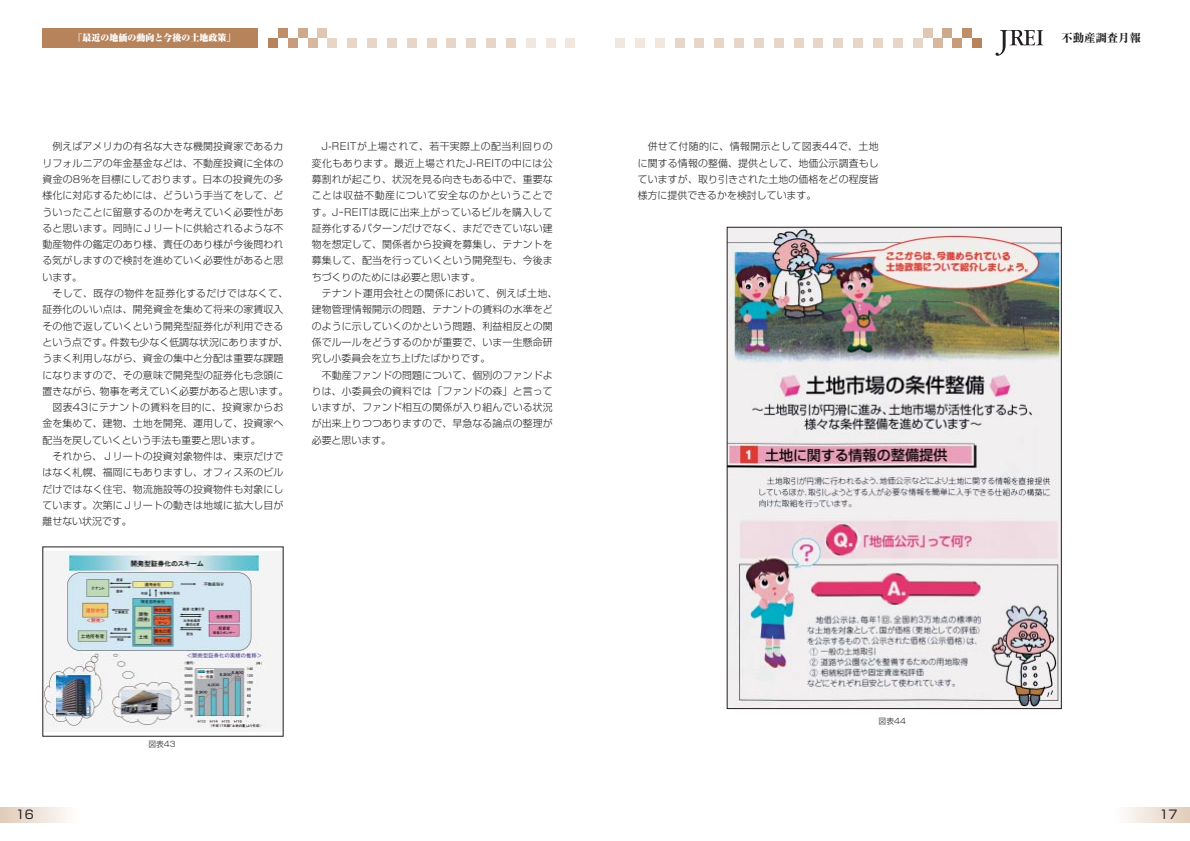
<style>
.page{position:relative;width:1190px;height:841px;background:#fff}
.page>*{position:absolute;margin:0;border:0;box-sizing:border-box;transform-origin:0 0}
.t1{font:12px "Shin Go";color:#231f20}
.t2{font:800 11.3px "Ryumin";color:#231f20}
.t3{font:300 9.9px/16.3px "Shin Go";letter-spacing:.015em;color:#231f20;text-align:justify}
.t4{font:300 9.9px "Shin Go";letter-spacing:.035em;color:#231f20}
.t5{font:900 9px "Ryumin";color:#fff}
.t6{font:300 7.8px "Shin Go";color:#231f20}
</style>
<div class="page">
<svg style="left:0;top:808px;width:67px;height:14px"></svg>
<svg style="left:1125px;top:808px;width:65px;height:14px"></svg>
<img style="left:45px;top:551px;width:236px;height:181px">
<img style="left:729px;top:229px;width:331px;height:478px">
<div style="left:727px;top:227px;width:335px;height:482px;border:1px solid #231f20"></div>
<div style="left:43px;top:28px;width:215px;height:20px;background:#b7835b"></div>
<div style="left:347px;top:38px;width:10px;height:10px;background:#e7d6c8"></div>
<svg style="left:996px;top:30px;width:47px;height:26px"></svg>
<div style="left:268px;top:38px;width:10px;height:10px;background:#b7835b"></div>
<div style="left:278px;top:28px;width:10px;height:10px;background:#be8f6a"></div>
<div style="left:288px;top:38px;width:10px;height:10px;background:#c69c7a"></div>
<div style="left:298px;top:28px;width:10px;height:10px;background:#cdaa8b"></div>
<div style="left:308px;top:38px;width:9px;height:10px;background:#d7b89f"></div>
<div style="left:317px;top:28px;width:10px;height:10px;background:#dfc7b3"></div>
<div style="left:327px;top:38px;width:10px;height:10px;background:#e7d6c8"></div>
<div style="left:893px;top:38px;width:10px;height:10px;background:#e7d6c8"></div>
<div style="left:913px;top:38px;width:10px;height:10px;background:#e7d6c8"></div>
<div style="left:923px;top:28px;width:10px;height:10px;background:#dfc7b3"></div>
<div style="left:933px;top:38px;width:10px;height:10px;background:#d7b89f"></div>
<div style="left:943px;top:28px;width:9px;height:10px;background:#cdaa8b"></div>
<div style="left:952px;top:38px;width:10px;height:10px;background:#c69c7a"></div>
<div style="left:962px;top:28px;width:10px;height:10px;background:#be8f6a"></div>
<div style="left:972px;top:38px;width:10px;height:10px;background:#b7835b"></div>
<div style="left:367px;top:38px;width:10px;height:10px;background:#e7d6c8"></div>
<div style="left:387px;top:38px;width:10px;height:10px;background:#e7d6c8"></div>
<div style="left:407px;top:38px;width:10px;height:10px;background:#e7d6c8"></div>
<div style="left:427px;top:38px;width:10px;height:10px;background:#e7d6c8"></div>
<div style="left:446px;top:38px;width:10px;height:10px;background:#e7d6c8"></div>
<div style="left:466px;top:38px;width:10px;height:10px;background:#e7d6c8"></div>
<div style="left:486px;top:38px;width:10px;height:10px;background:#e7d6c8"></div>
<div style="left:506px;top:38px;width:10px;height:10px;background:#e7d6c8"></div>
<div style="left:526px;top:38px;width:10px;height:10px;background:#f1e7df"></div>
<div style="left:546px;top:38px;width:10px;height:10px;background:#f1e7df"></div>
<div style="left:566px;top:38px;width:9px;height:10px;background:#f1e7df"></div>
<div style="left:873px;top:38px;width:10px;height:10px;background:#e7d6c8"></div>
<div style="left:853px;top:38px;width:10px;height:10px;background:#e7d6c8"></div>
<div style="left:833px;top:38px;width:10px;height:10px;background:#e7d6c8"></div>
<div style="left:814px;top:38px;width:9px;height:10px;background:#e7d6c8"></div>
<div style="left:794px;top:38px;width:10px;height:10px;background:#e7d6c8"></div>
<div style="left:774px;top:38px;width:10px;height:10px;background:#e7d6c8"></div>
<div style="left:754px;top:38px;width:10px;height:10px;background:#e7d6c8"></div>
<div style="left:734px;top:38px;width:10px;height:10px;background:#e7d6c8"></div>
<div style="left:714px;top:38px;width:10px;height:10px;background:#e7d6c8"></div>
<div style="left:694px;top:38px;width:10px;height:10px;background:#e7d6c8"></div>
<div style="left:675px;top:38px;width:10px;height:10px;background:#e7d6c8"></div>
<div style="left:655px;top:38px;width:10px;height:10px;background:#f1e7df"></div>
<div style="left:635px;top:38px;width:10px;height:10px;background:#f1e7df"></div>
<div style="left:615px;top:38px;width:10px;height:10px;background:#f1e7df"></div>
<p class="t5" style="left:73px;top:35px;width:163px">「最近の地価の動向と今後の土地政策」</p>
<p class="t2" style="left:1062px;top:34px;width:81px">不動産調査月報</p>
<p class="t3" style="left:43px;top:140px;width:242px;text-indent:10px">例えばアメリカの有名な大きな機関投資家であるカリフォルニアの年金基金などは、不動産投資に全体の資金の8％を目標にしております。日本の投資先の多様化に対応するためには、どういう手当てをして、どういったことに留意するのかを考えていく必要性があると思います。同時にＪリートに供給されるような不動産物件の鑑定のあり様、責任のあり様が今後問われる気がしますので検討を進めていく必要性があると思います。</p>
<p class="t4" style="left:52px;top:290px;width:237px">そして、既存の物件を証券化するだけではなくて、</p>
<p class="t3" style="left:43px;top:303px;width:242px">証券化のいい点は、開発資金を集めて将来の家賃収入</p>
<p class="t3" style="left:43px;top:319px;width:242px">その他で返していくという開発型証券化が利用できる</p>
<p class="t3" style="left:43px;top:335px;width:247px">という点です。件数も少なく低調な状況にありますが、</p>
<p class="t3" style="left:43px;top:352px;width:242px">うまく利用しながら、資金の集中と分配は重要な課題</p>
<p class="t3" style="left:43px;top:368px;width:242px">になりますので、その意味で開発型の証券化も念頭に</p>
<p class="t3" style="left:43px;top:384px;width:247px">置きながら、物事を考えていく必要があると思います。</p>
<p class="t4" style="left:52px;top:404px;width:233px">図表43にテナントの賃料を目的に、投資家からお</p>
<p class="t3" style="left:43px;top:417px;width:242px">金を集めて、建物、土地を開発、運用して、投資家へ</p>
<p class="t3" style="left:43px;top:433px;width:220px">配当を戻していくという手法も重要と思います。</p>
<p class="t3" style="left:52px;top:449px;width:233px">それから、Ｊリートの投資対象物件は、東京だけで</p>
<p class="t3" style="left:43px;top:466px;width:242px">はなく札幌、福岡にもありますし、オフィス系のビル</p>
<p class="t3" style="left:43px;top:482px;width:242px">だけではなく住宅、物流施設等の投資物件も対象にし</p>
<p class="t3" style="left:43px;top:498px;width:242px">ています。次第にＪリートの動きは地域に拡大し目が</p>
<p class="t3" style="left:43px;top:515px;width:91px">離せない状況です。</p>
<p class="t3" style="left:312px;top:140px;width:242px;text-indent:10px">J-REITが上場されて、若干実際上の配当利回りの変化もあります。最近上場されたJ-REITの中には公募割れが起こり、状況を見る向きもある中で、重要なことは収益不動産について安全なのかということです。JｰREITは既に出来上がっているビルを購入して証券化するパターンだけでなく、まだできていない建物を想定して、関係者から投資を募集し、テナントを募集して、配当を行っていくという開発型も、今後まちづくりのためには必要と思います。</p>
<p class="t3" style="left:312px;top:287px;width:247px;text-align:left;text-indent:10px">テナント運用会社との関係において、例えば土地、建物管理情報開示の問題、テナントの賃料の水準をどのように示していくのかという問題、利益相反との関係でルールをどうするのかが重要で、いま一生懸命研究し小委員会を立ち上げたばかりです。</p>
<p class="t3" style="left:312px;top:368px;width:242px;text-indent:10px">不動産ファンドの問題について、個別のファンドよりは、小委員会の資料では「ファンドの森」と言っていますが、ファンド相互の関係が入り組んでいる状況が出来上りつつありますので、早急なる論点の整理が必要と思います。</p>
<p class="t6" style="left:148px;top:741px;width:29px">図表43</p>
<p class="t3" style="left:638px;top:140px;width:242px;text-indent:10px">併せて付随的に、情報開示として図表44で、土地に関する情報の整備、提供として、地価公示調査もしていますが、取り引きされた土地の価格をどの程度皆様方に提供できるかを検討しています。</p>
<p class="t6" style="left:879px;top:718px;width:29px">図表44</p>
<p class="t1" style="left:16px;top:810px;width:20px">16</p>
<p class="t1" style="left:1159px;top:810px;width:20px">17</p>
</div>
